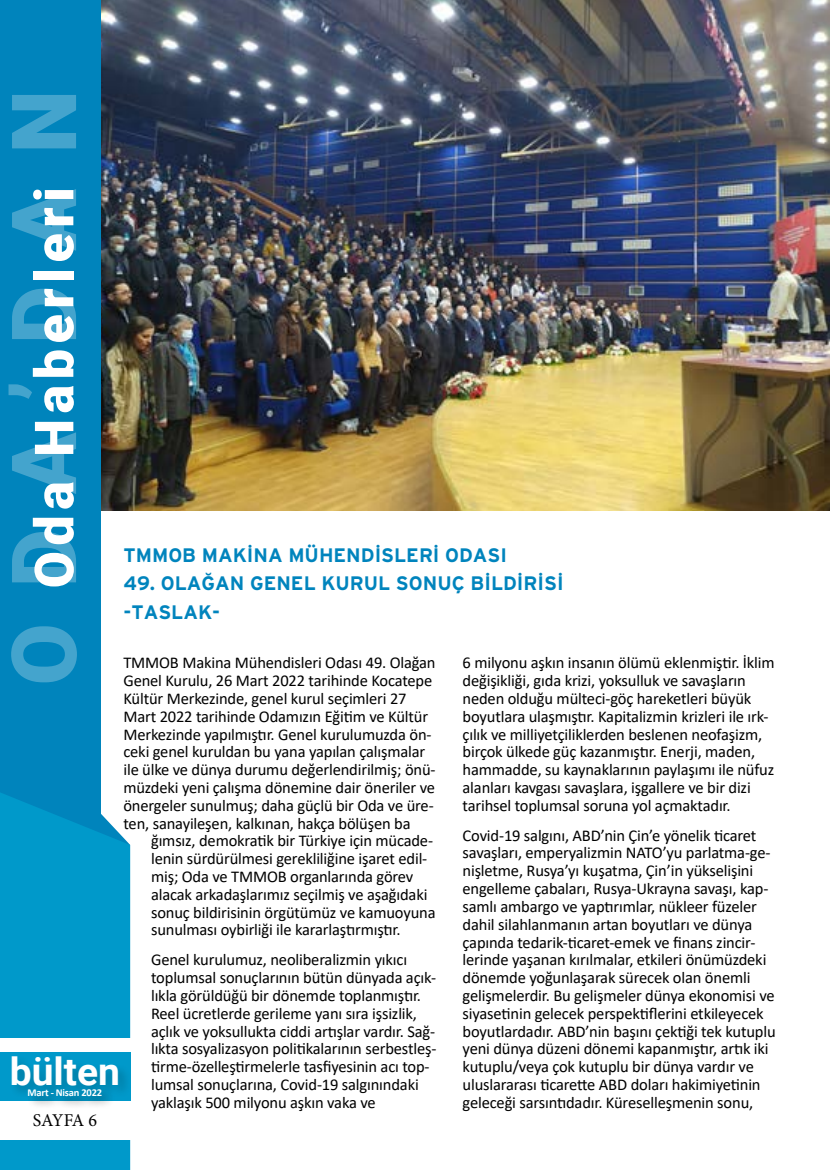
<style>
.page{position:relative;width:830px;height:1170px;background:#fff}
.page>*{position:absolute;margin:0;border:0;box-sizing:border-box;transform-origin:0 0}
.t1{font:900 90px "Roboto";letter-spacing:.395em;color:#fff}
.t2{font:900 54px "Roboto";letter-spacing:.1em;color:#fff}
.t3{font:700 38.25px "Roboto";color:#fff}
.t4{font:700 19.5px/28.5px "Interstate TR";color:#0084bd}
.t5{font:18px "Minion Pro";letter-spacing:-.04em;color:#000}
.t6{font:16.5px/17.9px "Calibri";letter-spacing:-.01em;color:#000}
.t7{font:700 10.5px "Calibri";letter-spacing:-.02em;color:#fff}
</style>
<div class="page">
<img style="left:100px;top:0;width:729px;height:510px">
<div style="left:0;top:0;width:100px;height:855px;background:#0084bc"></div>
<svg style="left:0;top:792px;width:130px;height:377px;background:#089aca"></svg>
<div style="left:0;top:1038px;width:151px;height:101px;background:#fff"></div>
<div style="left:0;top:1052px;width:130px;height:49px;background:#0099ca"></div>
<div style="left:9px;top:1054px;width:123px;height:43px;background:#000;opacity:.2"></div>
<div style="left:26px;top:1086px;width:89px;height:23px;background:#0089b5"></div>
<div style="left:25px;top:1087px;width:90px;height:24px;background:#000;opacity:.2"></div>
<h1 class="t1" style="left:-19px;top:685px;width:596px;rotate:-90deg">ODA’DAN</h1>
<h2 class="t2" style="left:16px;top:588px;width:402px;rotate:-90deg">Oda Haberleri</h2>
<p class="t4" style="left:123px;top:540px;width:385px">TMMOB MAKİNA MÜHENDİSLERİ ODASI</p>
<p class="t4" style="left:123px;top:569px;width:441px">49. OLAĞAN GENEL KURUL SONUÇ BİLDİRİSİ -TASLAK-</p>
<p class="t6" style="left:123px;top:653px;width:313px">TMMOB Makina Mühendisleri Odası 49. Olağan Genel Kurulu, 26 Mart 2022 tarihinde Kocatepe Kültür Merkezinde, genel kurul seçimleri 27<br>Mart 2022 tarihinde Odamızın Eğitim ve Kültür Merkezinde yapılmıştır. Genel kurulumuzda ön&shy;ceki genel kuruldan bu yana yapılan çalışmalar ile ülke ve dünya durumu değerlendirilmiş; önü&shy;müzdeki yeni çalışma dönemine dair öneriler ve önergeler sunulmuş; daha güçlü bir Oda ve üre&shy;ten, sanayileşen, kalkınan, hakça bölüşen ba</p>
<p class="t6" style="left:462px;top:653px;width:313px">6 milyonu aşkın insanın ölümü eklenmiştir. İklim değişikliği, gıda krizi, yoksulluk ve savaşların neden olduğu mülteci-göç hareketleri büyük boyutlara ulaşmıştır. Kapitalizmin krizleri ile ırk&shy;çılık ve milliyetçiliklerden beslenen neofaşizm, birçok ülkede güç kazanmıştır. Enerji, maden, hammadde, su kaynaklarının paylaşımı ile nüfuz alanları kavgası savaşlara, işgallere ve bir dizi tarihsel toplumsal soruna yol açmaktadır.</p>
<p class="t6" style="left:462px;top:825px;width:314px">Covid-19 salgını, ABD’nin Çin’e yönelik ticaret savaşları, emperyalizmin NATO’yu parlatma-ge&shy;nişletme, Rusya’yı kuşatma, Çin’in yükselişini engelleme çabaları, Rusya-Ukrayna savaşı, kap&shy;samlı ambargo ve yaptırımlar, nükleer füzeler dahil silahlanmanın artan boyutları ve dünya çapında tedarik-ticaret-emek ve finans zincir&shy;lerinde yaşanan kırılmalar, etkileri önümüzdeki dönemde yoğunlaşarak sürecek olan önemli gelişmelerdir. Bu gelişmeler dünya ekonomisi ve siyasetinin gelecek perspektiflerini etkileyecek boyutlardadır. ABD’nin başını çektiği tek kutuplu yeni dünya düzeni dönemi kapanmıştır, artık iki kutuplu/veya çok kutuplu bir dünya vardır ve uluslararası ticarette ABD doları hakimiyetinin geleceği sarsıntıdadır. Küreselleşmenin sonu,</p>
<p class="t6" style="left:151px;top:831px;width:286px">ğımsız, demokratik bir Türkiye için mücade&shy;lenin sürdürülmesi gerekliliğine işaret edil&shy;miş; Oda ve TMMOB organlarında görev alacak arkadaşlarımız seçilmiş ve aşağıdaki sonuç bildirisinin örgütümüz ve kamuoyuna sunulması oybirliği ile kararlaştırmıştır.</p>
<p class="t6" style="left:151px;top:950px;width:287px">Genel kurulumuz, neoliberalizmin yıkıcı toplumsal sonuçlarının bütün dünyada açık&shy;lıkla görüldüğü bir dönemde toplanmıştır.<br>Reel ücretlerde gerileme yanı sıra işsizlik, açlık ve yoksullukta ciddi artışlar vardır. Sağ&shy;lıkta sosyalizasyon politikalarının serbestleş&shy;tirme-özelleştirmelerle tasfiyesinin acı top&shy;lumsal sonuçlarına, Covid-19 salgınındaki yaklaşık 500 milyonu aşkın vaka ve</p>
<h3 class="t3" style="left:10px;top:1044px;width:112px">bülten</h3>
<p class="t7" style="left:28px;top:1084px;width:76px">Mart - Nisan 2022</p>
<p class="t5" style="left:33px;top:1107px;width:66px">SAYFA 6</p>
</div>
